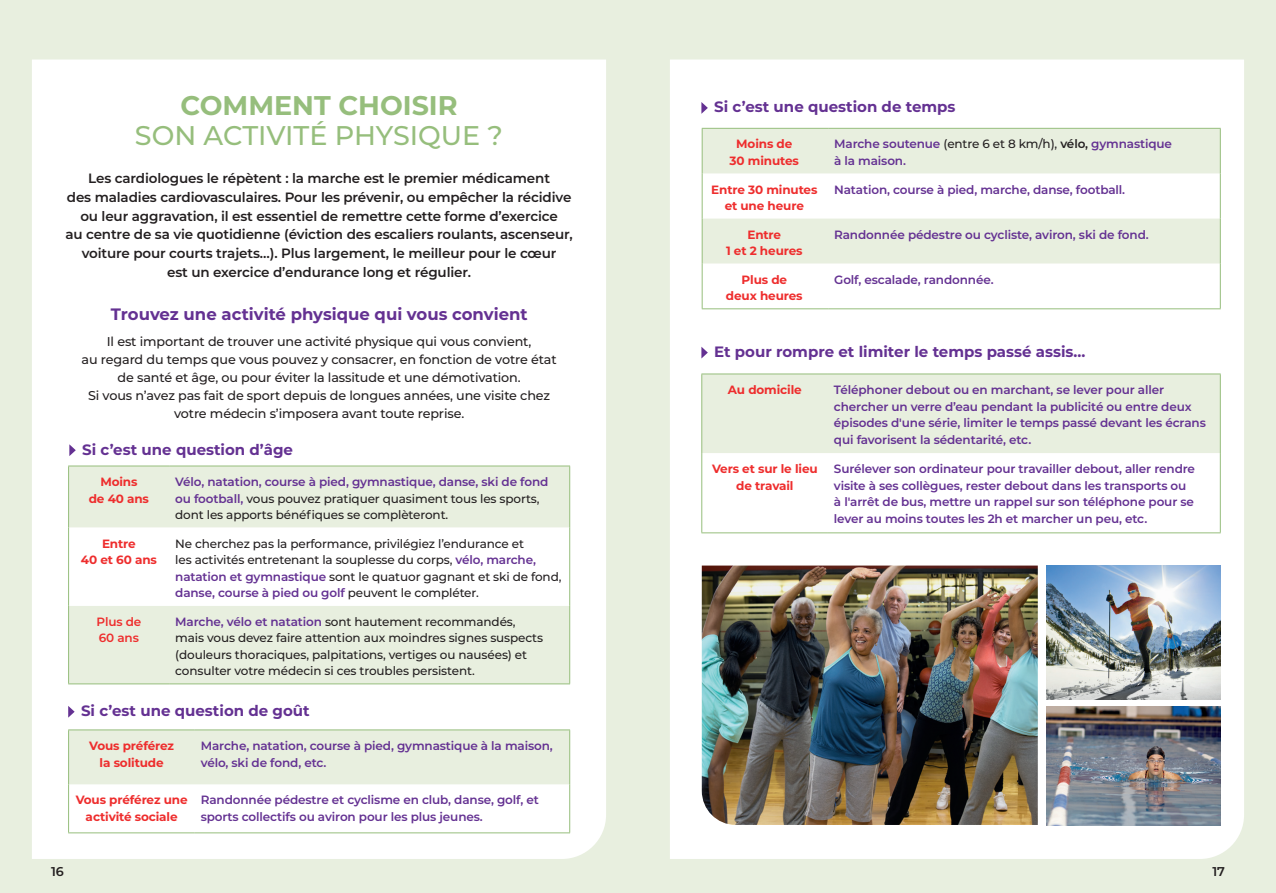
<style>
.page{position:relative;width:1276px;height:893px;background:#e8efdf}
.page>*{position:absolute;margin:0;border:0;box-sizing:border-box;transform-origin:0 0}
.t1{font:500 27px "Montserrat";color:#96be7c}
.t2{font:700 27px "Montserrat";color:#96be7c}
.t3{font:700 16.5px "Montserrat";color:#643192}
.t4{font:700 15px "Montserrat";color:#643192}
.t5{font:600 13.5px/18.8px "Montserrat";letter-spacing:-.01em;color:#231f20;text-align:center}
.t6{font:500 12.75px/18px "Montserrat";letter-spacing:-.01em;color:#231f20;text-align:center}
.t7{font:600 12.75px "Montserrat";color:#231f20}
.t8{font:600 12px/16.5px "Montserrat";letter-spacing:-.01em;color:#643192}
.t9{font:500 12px/16.5px "Montserrat";letter-spacing:-.01em;color:#231f20}
.t10{font:700 12px/16.5px "Montserrat";letter-spacing:-.01em;color:#ee2d2d;text-align:center}
.t11{font:600 12px/16.5px "Montserrat";letter-spacing:-.01em;color:#ee2d2d}
.s1{font-weight:600;color:#643192}
.s2{font-weight:500;color:#231f20}
.s3{color:#231f20}
</style>
<div class="page">
<div style="left:670px;top:60px;width:574px;height:799px;background:#fff"></div>
<div style="left:32px;top:60px;width:574px;height:799px;background:#fff"></div>
<svg style="left:69px;top:444px;width:7px;height:12px"></svg>
<svg style="left:69px;top:467px;width:500px;height:216px"></svg>
<div style="left:69px;top:528px;width:500px;height:78px;background:#fff"></div>
<hr style="left:169px;top:466px;width:401px;height:1px;background:#96be7c">
<hr style="left:569px;top:466px;width:1px;height:62px;background:#96be7c">
<hr style="left:569px;top:528px;width:1px;height:78px;background:#96be7c">
<hr style="left:569px;top:606px;width:1px;height:77px;background:#96be7c">
<hr style="left:169px;top:683px;width:401px;height:1px;background:#96be7c">
<hr style="left:68px;top:466px;width:101px;height:1px;background:#96be7c">
<hr style="left:68px;top:466px;width:1px;height:62px;background:#96be7c">
<hr style="left:68px;top:528px;width:1px;height:78px;background:#96be7c">
<hr style="left:68px;top:606px;width:1px;height:77px;background:#96be7c">
<hr style="left:68px;top:683px;width:101px;height:1px;background:#96be7c">
<img style="left:1046px;top:707px;width:174px;height:119px">
<img style="left:1046px;top:566px;width:174px;height:133px">
<img style="left:702px;top:566px;width:335px;height:259px">
<svg style="left:701px;top:102px;width:7px;height:12px"></svg>
<svg style="left:703px;top:129px;width:517px;height:135px"></svg>
<div style="left:703px;top:264px;width:517px;height:44px;background:#fff"></div>
<hr style="left:702px;top:128px;width:126px;height:1px;background:#96be7c">
<hr style="left:828px;top:128px;width:392px;height:1px;background:#96be7c">
<hr style="left:702px;top:129px;width:1px;height:44px;background:#96be7c">
<hr style="left:702px;top:173px;width:1px;height:46px;background:#96be7c">
<hr style="left:702px;top:219px;width:1px;height:45px;background:#96be7c">
<hr style="left:702px;top:264px;width:1px;height:44px;background:#96be7c">
<hr style="left:1220px;top:129px;width:1px;height:44px;background:#96be7c">
<hr style="left:1220px;top:173px;width:1px;height:46px;background:#96be7c">
<hr style="left:1220px;top:219px;width:1px;height:45px;background:#96be7c">
<hr style="left:1220px;top:264px;width:1px;height:44px;background:#96be7c">
<hr style="left:702px;top:308px;width:126px;height:1px;background:#96be7c">
<hr style="left:828px;top:308px;width:392px;height:1px;background:#96be7c">
<svg style="left:69px;top:730px;width:500px;height:54px"></svg>
<hr style="left:68px;top:784px;width:1px;height:48px;background:#96be7c">
<hr style="left:569px;top:784px;width:1px;height:48px;background:#96be7c">
<hr style="left:68px;top:832px;width:127px;height:1px;background:#96be7c">
<hr style="left:195px;top:832px;width:375px;height:1px;background:#96be7c">
<hr style="left:68px;top:729px;width:127px;height:1px;background:#96be7c">
<hr style="left:68px;top:730px;width:1px;height:54px;background:#96be7c">
<hr style="left:195px;top:729px;width:375px;height:1px;background:#96be7c">
<hr style="left:569px;top:730px;width:1px;height:54px;background:#96be7c">
<svg style="left:68px;top:706px;width:7px;height:12px"></svg>
<svg style="left:701px;top:347px;width:7px;height:11px"></svg>
<svg style="left:702px;top:375px;width:518px;height:78px"></svg>
<hr style="left:701px;top:453px;width:1px;height:79px;background:#96be7c">
<hr style="left:1220px;top:453px;width:1px;height:79px;background:#96be7c">
<hr style="left:701px;top:532px;width:127px;height:1px;background:#96be7c">
<hr style="left:828px;top:532px;width:392px;height:1px;background:#96be7c">
<hr style="left:701px;top:374px;width:127px;height:1px;background:#96be7c">
<hr style="left:701px;top:374px;width:1px;height:79px;background:#96be7c">
<hr style="left:828px;top:374px;width:392px;height:1px;background:#96be7c">
<hr style="left:1220px;top:374px;width:1px;height:79px;background:#96be7c">
<h1 class="t2" style="left:180px;top:86px;width:279px">COMMENT CHOISIR</h1>
<h1 class="t1" style="left:135px;top:117px;width:370px">SON ACTIVITÉ PHYSIQUE ?</h1>
<p class="t5" style="left:65px;top:168px;width:509px">Les cardiologues le répètent : la marche est le premier médicament<br>des maladies cardiovasculaires. Pour les prévenir, ou empêcher la récidive ou leur aggravation, il est essentiel de remettre cette forme d’exercice<br>au centre de sa vie quotidienne (éviction des escaliers roulants, ascenseur, voiture pour courts trajets…). Plus largement, le meilleur pour le cœur<br>est un exercice d’endurance long et régulier.</p>
<h2 class="t3" style="left:111px;top:302px;width:418px">Trouvez une activité physique qui vous convient</h2>
<p class="t6" style="left:82px;top:332px;width:477px">Il est important de trouver une activité physique qui vous convient,<br>au regard du temps que vous pouvez y consacrer, en fonction de votre état de santé et âge, ou pour éviter la lassitude et une démotivation.<br>Si vous n’avez pas fait de sport depuis de longues années, une visite chez votre médecin s’imposera avant toute reprise.</p>
<p class="t4" style="left:82px;top:438px;width:212px">Si c’est une question d’âge</p>
<p class="t10" style="left:89px;top:473px;width:62px">Moins<br>de 40 ans</p>
<p class="t9" style="left:175px;top:473px;width:375px"><span class="s1">Vélo, natation, course à pied, gymnastique, danse, ski de fond ou football,</span> vous pouvez pratiquer quasiment tous les sports, dont les apports bénéfiques se complèteront.</p>
<p class="t10" style="left:81px;top:535px;width:77px">Entre<br>40 et 60 ans</p>
<p class="t9" style="left:175px;top:535px;width:388px">Ne cherchez pas la performance, privilégiez l’endurance et<br>les activités entretenant la souplesse du corps, <span class="s1">vélo, marche, natation et gymnastique</span> sont le quatuor gagnant et ski de fond, <span class="s1">danse, course à pied ou golf</span> peuvent le compléter.</p>
<p class="t11" style="left:96px;top:613px;width:46px">Plus de<br>60 ans</p>
<p class="t9" style="left:175px;top:613px;width:369px"><span class="s1">Marche, vélo et natation</span> sont hautement recommandés, mais vous devez faire attention aux moindres signes suspects (douleurs thoraciques, palpitations, vertiges ou nausées) et consulter votre médecin si ces troubles persistent.</p>
<p class="t4" style="left:81px;top:700px;width:230px">Si c’est une question de goût</p>
<p class="t10" style="left:89px;top:737px;width:86px">Vous préférez la solitude</p>
<p class="t8" style="left:201px;top:737px;width:353px">Marche, natation, course à pied, gymnastique à la maison, vélo, ski de fond, etc.</p>
<p class="t10" style="left:76px;top:791px;width:113px">Vous préférez une activité sociale</p>
<p class="t8" style="left:201px;top:791px;width:340px">Randonnée pédestre et cyclisme en club, danse, golf, et sports collectifs ou aviron pour les plus jeunes.</p>
<p class="t4" style="left:714px;top:96px;width:243px">Si c’est une question de temps</p>
<p class="t10" style="left:729px;top:135px;width:71px">Moins de<br>30 minutes</p>
<p class="t8" style="left:834px;top:135px;width:339px">Marche soutenue <span class="s2">(entre 6 et 8 km/h),</span> <span class="s3">vélo,</span> gymnastique à la maison.</p>
<p class="t10" style="left:711px;top:180px;width:108px">Entre 30 minutes et une heure</p>
<p class="t8" style="left:834px;top:181px;width:292px">Natation, course à pied, marche, danse, football.</p>
<p class="t10" style="left:726px;top:226px;width:78px">Entre<br>1 et 2 heures</p>
<p class="t8" style="left:834px;top:226px;width:316px">Randonnée pédestre ou cycliste, aviron, ski de fond.</p>
<p class="t10" style="left:726px;top:271px;width:78px">Plus de deux heures</p>
<p class="t8" style="left:834px;top:271px;width:161px">Golf, escalade, randonnée.</p>
<p class="t4" style="left:714px;top:341px;width:372px">Et pour rompre et limiter le temps passé assis...</p>
<p class="t10" style="left:728px;top:381px;width:75px">Au domicile</p>
<p class="t8" style="left:834px;top:381px;width:373px">Téléphoner debout ou en marchant, se lever pour aller chercher un verre d’eau pendant la publicité ou entre deux épisodes d'une série, limiter le temps passé devant les écrans qui favorisent la sédentarité, etc.</p>
<p class="t10" style="left:712px;top:460px;width:107px">Vers et sur le lieu de travail</p>
<p class="t8" style="left:834px;top:460px;width:363px">Surélever son ordinateur pour travailler debout, aller rendre visite à ses collègues, rester debout dans les transports ou à l'arrêt de bus, mettre un rappel sur son téléphone pour se lever au moins toutes les 2h et marcher un peu, etc.</p>
<p class="t7" style="left:51px;top:862px;width:14px">16</p>
<p class="t7" style="left:1212px;top:862px;width:14px">17</p>
</div>
